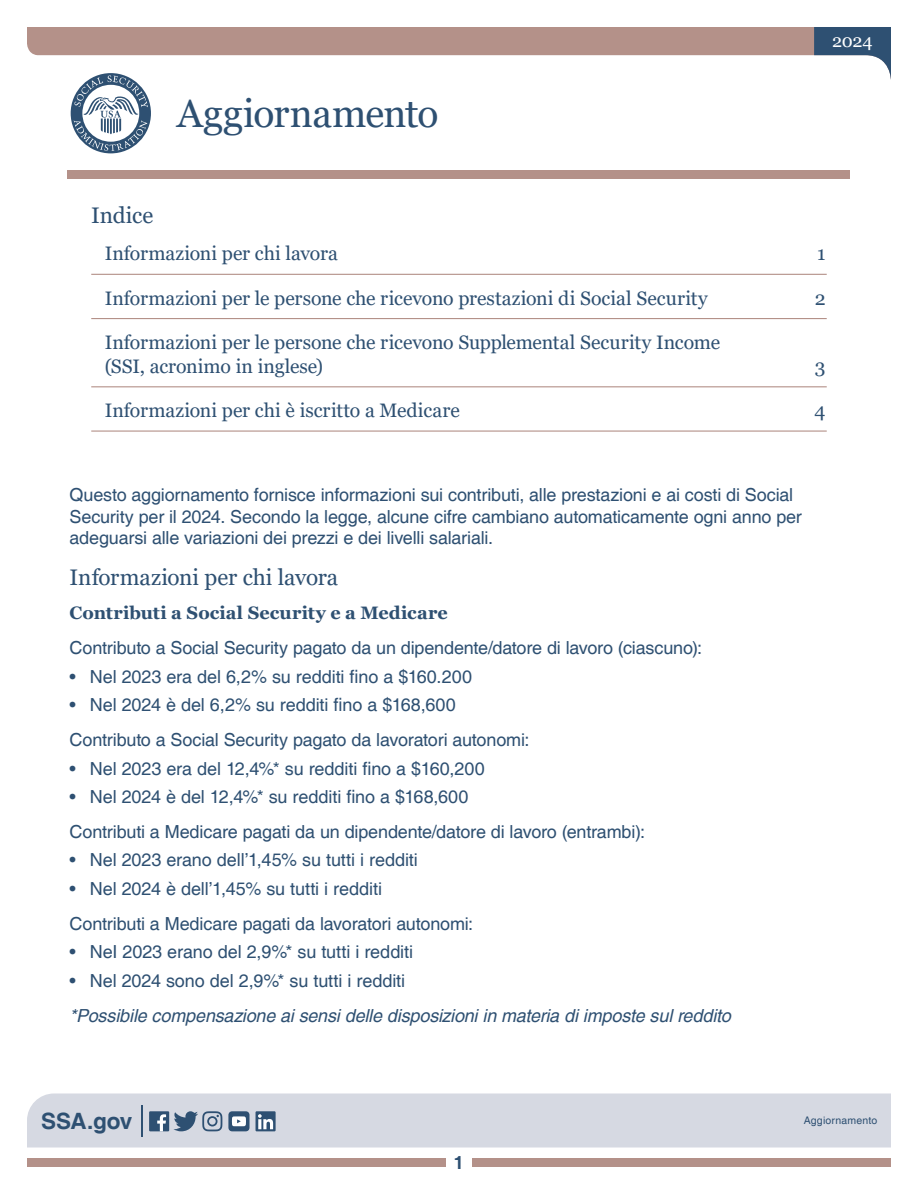
<style>
.page{position:relative;width:918px;height:1188px;background:#fff}
.page>*{position:absolute;margin:0;border:0;box-sizing:border-box;transform-origin:0 0}
.t1{font:39px "Georgia";letter-spacing:-.015em;color:#2e5072}
.t2{font:22.5px "Georgia";letter-spacing:-.005em;color:#2e5072}
.t3{font:700 22.5px "Helvetica";letter-spacing:-.01em;color:#2e5072}
.t4{font:19.5px/24px "Georgia";letter-spacing:-.005em;color:#2e5072}
.t5{font:18px/21.6px "Helvetica";letter-spacing:-.01em;color:#2e5072}
.t6{font:italic 18px "Helvetica";letter-spacing:-.01em;color:#2e5072}
.t7{font:700 18px "Georgia";letter-spacing:.005em;color:#2e5072}
.t8{font:18px "Georgia";color:#fff}
.t9{font:700 18px "Helvetica";color:#2e5072}
.t10{font:10.5px "Helvetica";letter-spacing:.02em;color:#2e5072}
</style>
<div class="page">
<div style="left:27px;top:1159px;width:419px;height:8px;background:#b49189"></div>
<div style="left:472px;top:1159px;width:419px;height:8px;background:#b49189"></div>
<div style="left:27px;top:1094px;width:864px;height:54px;background:#d6d9e2"></div>
<hr style="left:141px;top:1105px;width:1px;height:32px;background:#2e5072">
<div style="left:68px;top:171px;width:782px;height:8px;background:#b49189"></div>
<div style="left:27px;top:27px;width:787px;height:29px;background:#b49189"></div>
<svg style="left:814px;top:27px;width:77px;height:53px"></svg>
<div style="left:67px;top:70px;width:87px;height:87px;border:3px solid #fff;border-radius:50%"></div>
<div style="left:71px;top:73px;width:80px;height:80px;background:#2e5072;border-radius:50%"></div>
<svg style="left:74px;top:76px;width:74px;height:75px"></svg>
<div style="left:149px;top:1111px;width:20px;height:20px;background:#2e5072"></div>
<svg style="left:157px;top:1114px;width:9px;height:17px"></svg>
<svg style="left:173px;top:1111px;width:49px;height:20px"></svg>
<svg style="left:228px;top:1111px;width:22px;height:20px"></svg>
<svg style="left:256px;top:1111px;width:20px;height:20px"></svg>
<svg style="left:258px;top:1114px;width:15px;height:15px"></svg>
<hr style="left:91px;top:274px;width:736px;height:1px;background:#b49189">
<hr style="left:91px;top:318px;width:736px;height:1px;background:#b49189">
<hr style="left:91px;top:386px;width:736px;height:1px;background:#b49189">
<hr style="left:91px;top:431px;width:736px;height:1px;background:#b49189">
<h1 class="t1" style="left:177px;top:90px;width:263px">Aggiornamento</h1>
<p class="t8" style="left:832px;top:30px;width:42px">2024</p>
<h1 class="t2" style="left:91px;top:201px;width:64px">Indice</h1>
<p class="t4" style="left:105px;top:242px;width:235px">Informazioni per chi lavora</p>
<p class="t4" style="left:817px;top:242px;width:10px">1</p>
<p class="t4" style="left:105px;top:286px;width:605px">Informazioni per le persone che ricevono prestazioni di Social Security</p>
<p class="t4" style="left:815px;top:286px;width:12px">2</p>
<p class="t4" style="left:105px;top:330px;width:617px">Informazioni per le persone che ricevono Supplemental Security Income (SSI, acronimo in inglese)</p>
<p class="t4" style="left:815px;top:354px;width:12px">3</p>
<p class="t4" style="left:105px;top:399px;width:357px">Informazioni per chi è iscritto a Medicare</p>
<p class="t4" style="left:815px;top:399px;width:13px">4</p>
<p class="t5" style="left:70px;top:485px;width:734px">Questo aggiornamento fornisce informazioni sui contributi, alle prestazioni e ai costi di Social<br>Security per il 2024. Secondo la legge, alcune cifre cambiano automaticamente ogni anno per adeguarsi alle variazioni dei prezzi e dei livelli salariali.</p>
<h1 class="t2" style="left:70px;top:563px;width:270px">Informazioni per chi lavora</h1>
<h2 class="t7" style="left:70px;top:602px;width:380px">Contributi a Social Security e a Medicare</h2>
<p class="t5" style="left:70px;top:638px;width:634px">Contributo a Social Security pagato da un dipendente/datore di lavoro (ciascuno):</p>
<p class="t5" style="left:70px;top:666px;width:404px">• Nel 2023 era del 6,2% su redditi fino a $160.200</p>
<p class="t5" style="left:70px;top:695px;width:388px">• Nel 2024 è del 6,2% su redditi fino a $168,600</p>
<p class="t5" style="left:70px;top:730px;width:461px">Contributo a Social Security pagato da lavoratori autonomi:</p>
<p class="t5" style="left:70px;top:758px;width:417px">• Nel 2023 era del 12,4%* su redditi fino a $160,200</p>
<p class="t5" style="left:70px;top:786px;width:400px">• Nel 2024 è del 12,4%* su redditi fino a $168,600</p>
<p class="t5" style="left:70px;top:822px;width:577px">Contributi a Medicare pagati da un dipendente/datore di lavoro (entrambi):</p>
<p class="t5" style="left:70px;top:850px;width:350px">• Nel 2023 erano dell’1,45% su tutti i redditi</p>
<p class="t5" style="left:70px;top:878px;width:314px">• Nel 2024 è dell’1,45% su tutti i redditi</p>
<p class="t5" style="left:70px;top:913px;width:405px">Contributi a Medicare pagati da lavoratori autonomi:</p>
<p class="t5" style="left:70px;top:942px;width:345px">• NeI 2023 erano del 2,9%* su tutti i redditi</p>
<p class="t5" style="left:70px;top:970px;width:337px">• Nel 2024 sono del 2,9%* su tutti i redditi</p>
<p class="t6" style="left:70px;top:1005px;width:663px">*Possibile compensazione ai sensi delle disposizioni in materia di imposte sul reddito</p>
<p class="t3" style="left:41px;top:1108px;width:93px">SSA.gov</p>
<p class="t9" style="left:454px;top:1152px;width:12px">1</p>
<p class="t10" style="left:804px;top:1115px;width:75px">Aggiornamento</p>
</div>
